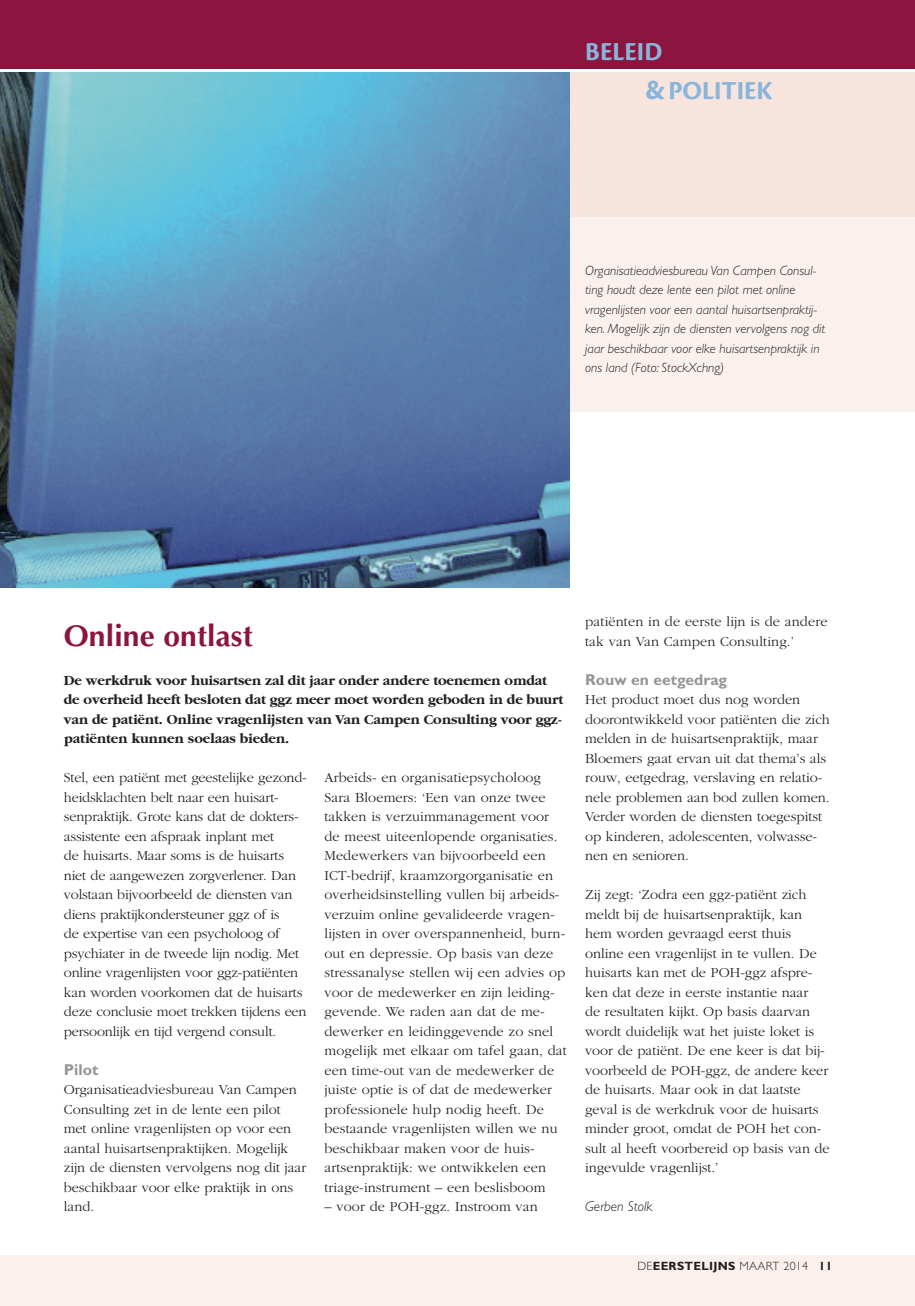
<style>
.page{position:relative;width:915px;height:1306px;background:#fff}
.page>*{position:absolute;margin:0;border:0;box-sizing:border-box;transform-origin:0 0}
.Kop_3{font:700 30px "Optima";letter-spacing:.005em;color:#8b153f}
.t1{font:27px/39px "Cronos MM 700 18";color:#88b5d9}
.Tussenkopje{font:700 15.75px "Gill Sans";color:#939598}
.Plat{font:300 14.25px/19.5px "Garamond";color:#231f20}
.Sublead{font:700 14.25px/19.5px "Garamond";letter-spacing:-.005em;color:#231f20}
.Auteur{font:italic 300 14.25px "Gill Sans";color:#231f20}
.Bijschrift{font:italic 300 13.5px/19.5px "Gill Sans";color:#231f20}
.t2{font:700 12px "Gill Sans";letter-spacing:.025em;color:#231f20}
.s1{font-family:"Cronos MM 700 20";font-size:30px}
.s2{font-weight:300}
</style>
<div class="page">
<div style="left:0;top:1255px;width:914px;height:50px;background:#faf1ee"></div>
<div style="left:0;top:72px;width:914px;height:339px;background:#faf1ee"></div>
<div style="left:0;top:0;width:914px;height:68px;background:#8b153f"></div>
<div style="left:0;top:72px;width:914px;height:144px;background:#f6e4dd"></div>
<img style="left:0;top:72px;width:569px;height:515px">
<h2 class="t1" style="left:645px;top:33px;width:129px;text-indent:-60px">BELEID<br><span class="s1">&amp;</span> POLITIEK</h2>
<p class="Bijschrift" style="left:585px;top:261px;width:242px">Organisatieadviesbureau Van Campen Consul&shy;ting houdt deze lente een pilot met online vragenlijsten voor een aantal huisartsenpraktij&shy;ken. Mogelijk zijn de diensten vervolgens nog dit jaar beschikbaar voor elke huisartsenpraktijk in ons land (Foto: StockXchng)</p>
<p class="Kop_3" style="left:64px;top:618px;width:190px">Online ontlast</p>
<p class="Sublead" style="left:64px;top:670px;width:501px">De werkdruk voor huisartsen zal dit jaar onder andere toenemen omdat de overheid heeft besloten dat ggz meer moet worden geboden in de buurt van de patiënt. Online vragenlijsten van Van Campen Consulting voor ggz&shy;patiënten kunnen soelaas bieden.</p>
<p class="Plat" style="left:324px;top:768px;width:244px">Arbeids- en organisatiepsycholoog Sara Bloemers: ‘Een van onze twee takken is verzuimmanagement voor de meest uiteenlopende organisaties.<br>Medewerkers van bijvoorbeeld een ICT-bedrijf, kraamzorgorganisatie en overheidsinstelling vullen bij arbeids&shy;verzuim online gevalideerde vragen&shy;lijsten in over overspannenheid, burn&shy;out en depressie. Op basis van deze stressanalyse stellen wij een advies op voor de medewerker en zijn leiding&shy;gevende. We raden aan dat de me&shy;dewerker en leidinggevende zo snel mogelijk met elkaar om tafel gaan, dat een time-out van de medewerker de juiste optie is of dat de medewerker professionele hulp nodig heeft. De bestaande vragenlijsten willen we nu beschikbaar maken voor de huis&shy;artsenpraktijk: we ontwikkelen een triage-instrument – een beslisboom</p>
<p class="Plat" style="left:324px;top:1197px;width:215px">– voor de POH-ggz. Instroom van</p>
<p class="Plat" style="left:64px;top:768px;width:244px">Stel, een patiënt met geestelijke gezond&shy;heidsklachten belt naar een huisart&shy;senpraktijk. Grote kans dat de dokters&shy;assistente een afspraak inplant met<br>de huisarts. Maar soms is de huisarts niet de aangewezen zorgverlener. Dan volstaan bijvoorbeeld de diensten van diens praktijkondersteuner ggz of is<br>de expertise van een psycholoog of psychiater in de tweede lijn nodig. Met online vragenlijsten voor ggz-patiënten kan worden voorkomen dat de huisarts deze conclusie moet trekken tijdens een persoonlijk en tijd vergend consult.</p>
<p class="Tussenkopje" style="left:64px;top:1060px;width:36px">Pilot</p>
<p class="Plat" style="left:64px;top:1080px;width:244px">Organisatieadviesbureau Van Campen Consulting zet in de lente een pilot met online vragenlijsten op voor een aantal huisartsenpraktijken. Mogelijk zijn de diensten vervolgens nog dit jaar beschikbaar voor elke praktijk in ons land.</p>
<p class="Plat" style="left:585px;top:612px;width:244px">patiënten in de eerste lijn is de andere tak van Van Campen Consulting.’</p>
<p class="Tussenkopje" style="left:585px;top:670px;width:143px">Rouw en eetgedrag</p>
<p class="Plat" style="left:585px;top:690px;width:246px">Het product moet dus nog worden doorontwikkeld voor patiënten die zich melden in de huisartsenpraktijk, maar Bloemers gaat ervan uit dat thema’s als rouw, eetgedrag, verslaving en relatio&shy;nele problemen aan bod zullen komen.<br>Verder worden de diensten toegespitst op kinderen, adolescenten, volwasse&shy;nen en senioren.</p>
<p class="Plat" style="left:585px;top:885px;width:246px">Zij zegt: ‘Zodra een ggz-patiënt zich meldt bij de huisartsenpraktijk, kan hem worden gevraagd eerst thuis online een vragenlijst in te vullen. De huisarts kan met de POH-ggz afspre&shy;ken dat deze in eerste instantie naar<br>de resultaten kijkt. Op basis daarvan wordt duidelijk wat het juiste loket is voor de patiënt. De ene keer is dat bij&shy;voorbeeld de POH-ggz, de andere keer de huisarts. Maar ook in dat laatste geval is de werkdruk voor de huisarts minder groot, omdat de POH het con&shy;sult al heeft voorbereid op basis van de ingevulde vragenlijst.’</p>
<p class="Auteur" style="left:585px;top:1198px;width:69px">Gerben Stolk</p>
<p class="t2" style="left:637px;top:1258px;width:196px"><span class="s2">DE</span>EERSTELIJNS <span class="s2">MAART 2014</span> 11</p>
</div>
